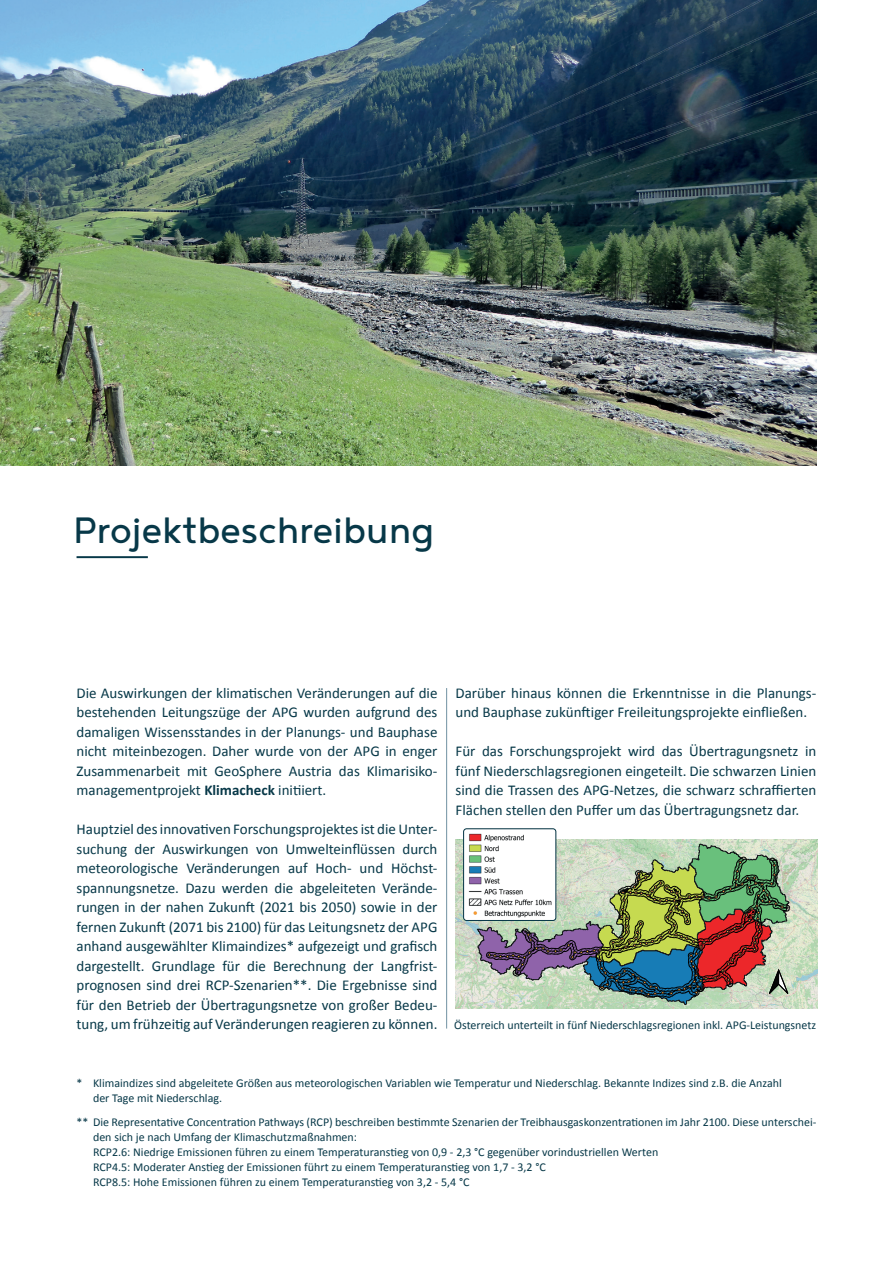
<style>
.page{position:relative;width:893px;height:1263px;background:#fff}
.page>*{position:absolute;margin:0;border:0;box-sizing:border-box;transform-origin:0 0}
.t1{font:45px "Noyh";color:#073848}
.t2{font:15px/19.5px "Calibri";color:#073848;text-align:justify}
.t3{font:12px/15px "Calibri";color:#073848}
.s1{font-weight:700}
</style>
<div class="page">
<img style="left:0;top:0;width:816px;height:466px">
<hr style="left:77px;top:556px;width:71px;height:2px;background:#073848">
<img style="left:465px;top:828px;width:92px;height:11px">
<hr style="left:446px;top:688px;width:1px;height:340px;background:#7192a2">
<img style="left:456px;top:839px;width:361px;height:169px">
<img style="left:477px;top:844px;width:313px;height:161px">
<img style="left:465px;top:829px;width:91px;height:91px">
<div style="left:463px;top:829px;width:93px;height:91px;border:1px solid #073848;border-radius:3px"></div>
<h1 class="t1" style="left:74px;top:505px;width:362px">Projektbeschreibung</h1>
<p class="t2" style="left:77px;top:682px;width:362px">Die Auswirkungen der klimatischen Veränderungen auf die bestehenden Leitungszüge der APG wurden aufgrund des damaligen Wissensstandes in der Planungs- und Bauphase nicht miteinbezogen. Daher wurde von der APG in enger Zusammenarbeit mit GeoSphere Austria das Klimarisiko&shy;managementprojekt <span class="s1">Klimacheck</span> initiiert.</p>
<p class="t2" style="left:77px;top:819px;width:362px">Hauptziel des innovativen Forschungsprojektes ist die Unter&shy;suchung der Auswirkungen von Umwelteinflüssen durch meteorologische Veränderungen auf Hoch- und Höchst&shy;spannungsnetze. Dazu werden die abgeleiteten Verände&shy;rungen in der nahen Zukunft (2021 bis 2050) sowie in der fernen Zukunft (2071 bis 2100) für das Leitungsnetz der APG anhand ausgewählter Klimaindizes* aufgezeigt und grafisch dargestellt. Grundlage für die Berechnung der Langfrist&shy;prognosen sind drei RCP-Szenarien**. Die Ergebnisse sind für den Betrieb der Übertragungsnetze von großer Bedeu&shy;tung, um frühzeitig auf Veränderungen reagieren zu können.</p>
<p class="t2" style="left:455px;top:682px;width:362px">Darüber hinaus können die Erkenntnisse in die Planungs&shy;und Bauphase zukünftiger Freileitungsprojekte einfließen.</p>
<p class="t2" style="left:455px;top:741px;width:362px">Für das Forschungsprojekt wird das Übertragungsnetz in fünf Niederschlagsregionen eingeteilt. Die schwarzen Linien sind die Trassen des APG-Netzes, die schwarz schraffierten Flächen stellen den Puffer um das Übertragungsnetz dar.</p>
<p class="t3" style="left:454px;top:1016px;width:363px">Österreich unterteilt in fünf Niederschlagsregionen inkl. APG-Leistungsnetz</p>
<p class="t3" style="left:93px;top:1074px;width:690px;text-indent:-16px">* Klimaindizes sind abgeleitete Größen aus meteorologischen Variablen wie Temperatur und Niederschlag. Bekannte Indizes sind z.B. die Anzahl der Tage mit Niederschlag.</p>
<p class="t3" style="left:93px;top:1113px;width:725px;text-indent:-16px">** Die Representative Concentration Pathways (RCP) beschreiben bestimmte Szenarien der Treibhausgaskonzentrationen im Jahr 2100. Diese unterschei&shy;den sich je nach Umfang der Klimaschutzmaßnahmen:<br>RCP2.6: Niedrige Emissionen führen zu einem Temperaturanstieg von 0,9 - 2,3 °C gegenüber vorindustriellen Werten<br>RCP4.5: Moderater Anstieg der Emissionen führt zu einem Temperaturanstieg von 1,7 - 3,2 °C<br>RCP8.5: Hohe Emissionen führen zu einem Temperaturanstieg von 3,2 - 5,4 °C</p>
</div>
